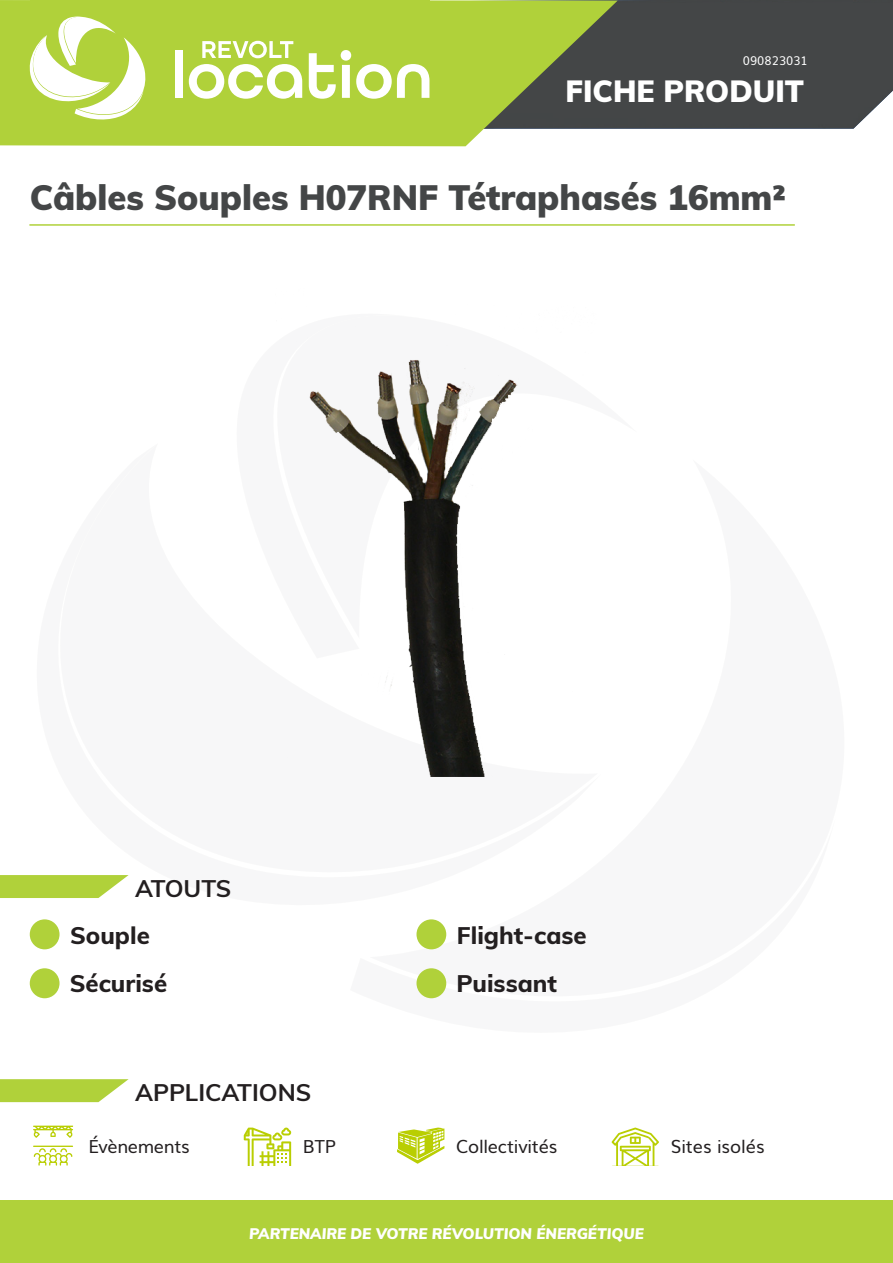
<style>
.page{position:relative;width:893px;height:1263px;background:#fff}
.page>*{position:absolute;margin:0;border:0;box-sizing:border-box;transform-origin:0 0}
.t1{font:900 34.5px "Muli";color:#444647}
.t2{font:900 30px "Muli";color:#fff}
.t3{font:800 24px "Muli";color:#231f20}
.t4{font:700 24px "Muli";color:#231f20}
.t5{font:18px "Muli";letter-spacing:-.01em;color:#231f20}
.t6{font:italic 900 15px "Muli";color:#fff}
.t7{font:12px "Muli";color:#fff}
</style>
<div class="page">
<div style="left:618px;top:0;width:275px;height:129px;background:#444647"></div>
<svg style="left:0;top:0;width:618px;height:146px;fill:#b0d13a"></svg>
<div style="left:30px;top:0;width:399px;height:136px;background:#b0d13a"></div>
<svg style="left:202px;top:41px;width:91px;height:17px"></svg>
<div style="left:175px;top:50px;width:7px;height:48px;background:#fff"></div>
<svg style="left:189px;top:64px;width:113px;height:35px"></svg>
<svg style="left:309px;top:50px;width:120px;height:49px"></svg>
<svg style="left:30px;top:17px;width:116px;height:102px"></svg>
<hr style="left:29px;top:224px;width:766px;height:2px;background:#b0d13a">
<div style="left:30px;top:919px;width:30px;height:30px;background:#b0d13a;border-radius:50%"></div>
<div style="left:416px;top:919px;width:30px;height:30px;background:#b0d13a;border-radius:50%"></div>
<svg style="left:33px;top:1125px;width:40px;height:13px"></svg>
<svg style="left:33px;top:1145px;width:40px;height:20px"></svg>
<svg style="left:244px;top:1127px;width:47px;height:38px"></svg>
<svg style="left:397px;top:1127px;width:47px;height:37px"></svg>
<svg style="left:612px;top:1127px;width:47px;height:38px"></svg>
<div style="left:1px;top:1200px;width:892px;height:63px;background:#b0d13a"></div>
<img style="left:309px;top:359px;width:209px;height:418px">
<div style="left:30px;top:968px;width:30px;height:30px;background:#b0d13a;border-radius:50%"></div>
<div style="left:416px;top:968px;width:30px;height:30px;background:#b0d13a;border-radius:50%"></div>
<svg style="left:0;top:875px;width:129px;height:23px"></svg>
<svg style="left:0;top:1079px;width:129px;height:23px"></svg>
<p class="t7" style="left:743px;top:51px;width:66px">090823031</p>
<p class="t2" style="left:566px;top:70px;width:240px">FICHE PRODUIT</p>
<p class="t1" style="left:30px;top:172px;width:757px">Câbles Souples H07RNF Tétraphasés 16mm²</p>
<p class="t4" style="left:135px;top:870px;width:98px">ATOUTS</p>
<p class="t3" style="left:70px;top:917px;width:81px">Souple</p>
<p class="t3" style="left:70px;top:966px;width:99px">Sécurisé</p>
<p class="t3" style="left:457px;top:917px;width:131px">Flight-case</p>
<p class="t3" style="left:457px;top:966px;width:102px">Puissant</p>
<p class="t4" style="left:135px;top:1075px;width:178px">APPLICATIONS</p>
<p class="t5" style="left:88px;top:1132px;width:103px">Évènements</p>
<p class="t5" style="left:303px;top:1132px;width:35px">BTP</p>
<p class="t5" style="left:456px;top:1132px;width:103px">Collectivités</p>
<p class="t5" style="left:671px;top:1132px;width:96px">Sites isolés</p>
<p class="t6" style="left:249px;top:1223px;width:396px">PARTENAIRE DE VOTRE RÉVOLUTION ÉNERGÉTIQUE</p>
</div>
